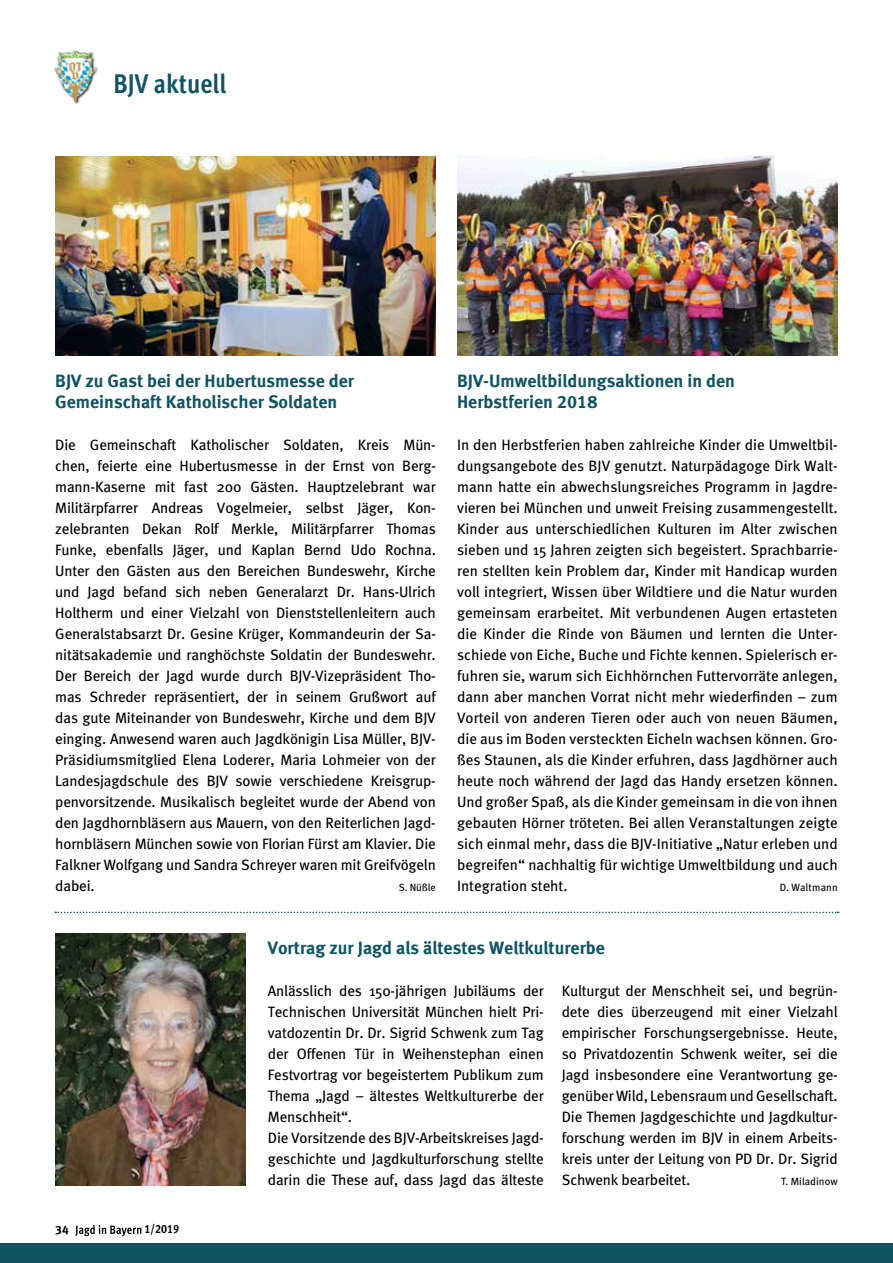
<style>
.page{position:relative;width:893px;height:1263px;background:#fff}
.page>*{position:absolute;margin:0;border:0;box-sizing:border-box;transform-origin:0 0}
.t1{font:700 27px "Meta Cond";color:#105464}
.t2{font:18px/21px "Meta Bold LF";color:#105464}
.t3{font:15px/21px "Meta";letter-spacing:-.01em;color:#000;text-align:justify}
.t4{font:12px "Meta Cond Bold LF";color:#000}
.t5{font:12px "Meta Bold LF";color:#000}
.t6{font:10.5px "Meta";letter-spacing:.01em;color:#000}
</style>
<div class="page">
<svg style="left:75px;top:1225px;width:66px;height:11px"></svg>
<div style="left:54px;top:50px;width:44px;height:55px;background:#000;opacity:.75"></div>
<img style="left:54px;top:50px;width:42px;height:55px">
<div style="left:0;top:1244px;width:893px;height:19px;background:#105464"></div>
<img style="left:55px;top:156px;width:381px;height:200px">
<img style="left:55px;top:933px;width:191px;height:252px">
<svg style="left:55px;top:912px;width:784px;height:1px"></svg>
<img style="left:457px;top:155px;width:381px;height:201px">
<h1 class="t1" style="left:113px;top:68px;width:114px">BJV aktuell</h1>
<p class="t2" style="left:55px;top:370px;width:300px">BJV zu Gast bei der Hubertusmesse der<br>Gemeinschaft Katholischer Soldaten</p>
<p class="t3" style="left:55px;top:434px;width:382px">Die Gemeinschaft Katholischer Soldaten, Kreis Mün&shy;chen, feierte eine Hubertusmesse in der Ernst von Berg&shy;mann-Kaserne mit fast 200 Gästen. Hauptzelebrant war Militärpfarrer Andreas Vogelmeier, selbst Jäger, Kon&shy;zelebranten Dekan Rolf Merkle, Militärpfarrer Thomas Funke, ebenfalls Jäger, und Kaplan Bernd Udo Rochna.<br>Unter den Gästen aus den Bereichen Bundeswehr, Kirche und Jagd befand sich neben Generalarzt Dr. Hans-Ulrich Holtherm und einer Vielzahl von Dienststellenleitern auch Generalstabsarzt Dr. Gesine Krüger, Kommandeurin der Sa&shy;nitätsakademie und ranghöchste Soldatin der Bundeswehr.<br>Der Bereich der Jagd wurde durch BJV-Vizepräsident Tho&shy;mas Schreder repräsentiert, der in seinem Grußwort auf das gute Miteinander von Bundeswehr, Kirche und dem BJV einging. Anwesend waren auch Jagdkönigin Lisa Müller, BJV-Präsidiumsmitglied Elena Loderer, Maria Lohmeier von der Landesjagdschule des BJV sowie verschiedene Kreisgrup&shy;penvorsitzende. Musikalisch begleitet wurde der Abend von den Jagdhornbläsern aus Mauern, von den Reiterlichen Jagd&shy;hornbläsern München sowie von Florian Fürst am Klavier. Die Falkner Wolfgang und Sandra Schreyer waren mit Greifvögeln dabei.</p>
<p class="t6" style="left:399px;top:881px;width:39px">S. Nüßle</p>
<p class="t2" style="left:457px;top:370px;width:279px">BJV-Umweltbildungsaktionen in den<br>Herbstferien 2018</p>
<p class="t3" style="left:457px;top:434px;width:382px">In den Herbstferien haben zahlreiche Kinder die Umweltbil&shy;dungsangebote des BJV genutzt. Naturpädagoge Dirk Walt&shy;mann hatte ein abwechslungsreiches Programm in Jagdre&shy;vieren bei München und unweit Freising zusammengestellt.<br>Kinder aus unterschiedlichen Kulturen im Alter zwischen sieben und 15 Jahren zeigten sich begeistert. Sprachbarrie&shy;ren stellten kein Problem dar, Kinder mit Handicap wurden voll integriert, Wissen über Wildtiere und die Natur wurden gemeinsam erarbeitet. Mit verbundenen Augen ertasteten die Kinder die Rinde von Bäumen und lernten die Unter&shy;schiede von Eiche, Buche und Fichte kennen. Spielerisch er&shy;fuhren sie, warum sich Eichhörnchen Futtervorräte anlegen, dann aber manchen Vorrat nicht mehr wiederfinden – zum Vorteil von anderen Tieren oder auch von neuen Bäumen, die aus im Boden versteckten Eicheln wachsen können. Gro&shy;ßes Staunen, als die Kinder erfuhren, dass Jagdhörner auch heute noch während der Jagd das Handy ersetzen können.<br>Und großer Spaß, als die Kinder gemeinsam in die von ihnen gebauten Hörner tröteten. Bei allen Veranstaltungen zeigte sich einmal mehr, dass die BJV-Initiative „Natur erleben und begreifen“ nachhaltig für wichtige Umweltbildung und auch Integration steht.</p>
<p class="t6" style="left:780px;top:881px;width:60px">D. Waltmann</p>
<p class="t5" style="left:55px;top:1222px;width:15px">34</p>
<p class="t4" style="left:145px;top:1222px;width:36px">1/2019</p>
<p class="t2" style="left:268px;top:937px;width:339px">Vortrag zur Jagd als ältestes Weltkulturerbe</p>
<p class="t3" style="left:268px;top:980px;width:277px;text-align:left">Anlässlich des 150-jährigen Jubiläums der Technischen Universität München hielt Pri&shy;vatdozentin Dr. Dr. Sigrid Schwenk zum Tag der Offenen Tür in Weihenstephan einen Festvortrag vor begeistertem Publikum zum Thema „Jagd – ältestes Weltkulturerbe der Menschheit“.<br>Die Vorsitzende des BJV-Arbeitskreises Jagd&shy;geschichte und Jagdkulturforschung stellte darin die These auf, dass Jagd das älteste</p>
<p class="t3" style="left:562px;top:980px;width:277px">Kulturgut der Menschheit sei, und begrün&shy;dete dies überzeugend mit einer Vielzahl empirischer Forschungsergebnisse. Heute, so Privatdozentin Schwenk weiter, sei die Jagd insbesondere eine Verantwortung ge&shy;genüber Wild, Lebensraum und Gesellschaft.<br>Die Themen Jagdgeschichte und Jagdkultur&shy;forschung werden im BJV in einem Arbeits&shy;kreis unter der Leitung von PD Dr. Dr. Sigrid Schwenk bearbeitet.</p>
<p class="t6" style="left:781px;top:1175px;width:58px">T. Miladinow</p>
</div>
